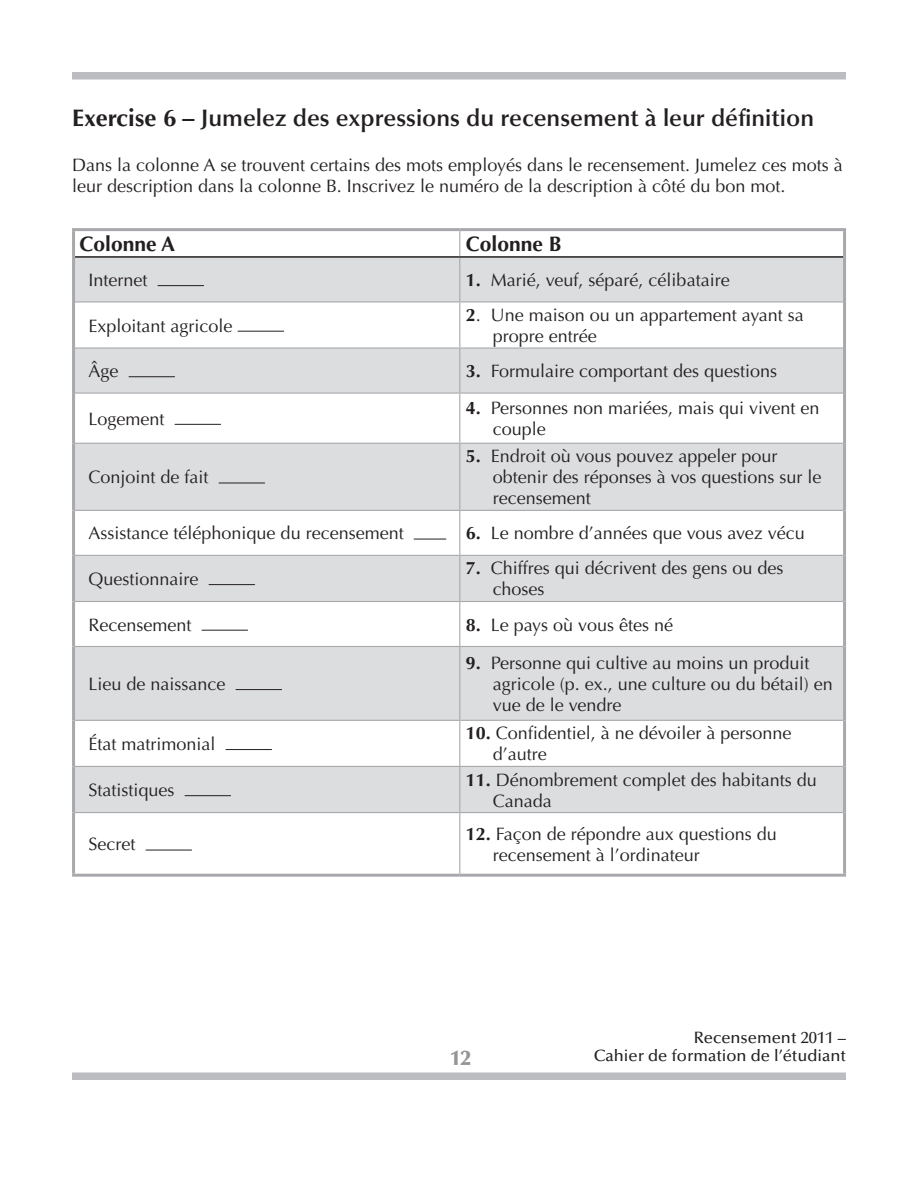
<style>
.page{position:relative;width:918px;height:1188px;background:#fff}
.page>*{position:absolute;margin:0;border:0;box-sizing:border-box;transform-origin:0 0}
.Exercises-Subtitle{font:600 24px "Optima";color:#231f20}
.Table_2_Header{font:700 21px "Optima";color:#231f20}
.t1{font:900 21px "Optima";color:#939598}
.Body-E_for_Bullet_nu{font:18px/21px "Optima";color:#231f20}
.Table_2_Data_Flush_l{font:18px "Optima";color:#231f20}
.Body-E{font:18px/21px "Optima";color:#231f20}
.t2{font:500 16.5px "Optima";color:#231f20}
.s1{font-weight:700}
</style>
<div class="page">
<div style="left:72px;top:1072px;width:774px;height:8px;background:#bcbdc0"></div>
<div style="left:72px;top:72px;width:774px;height:8px;background:#bcbdc0"></div>
<svg style="left:75px;top:258px;width:768px;height:554px;fill:#dcdddf"></svg>
<hr style="left:72px;top:228px;width:388px;height:3px;background:#a8a9ad">
<hr style="left:72px;top:231px;width:3px;height:26px;background:#a8a9ad">
<hr style="left:460px;top:228px;width:386px;height:3px;background:#a8a9ad">
<hr style="left:843px;top:231px;width:3px;height:26px;background:#a8a9ad">
<hr style="left:72px;top:257px;width:3px;height:45px;background:#a8a9ad">
<hr style="left:843px;top:257px;width:3px;height:45px;background:#a8a9ad">
<hr style="left:72px;top:302px;width:3px;height:46px;background:#a8a9ad">
<hr style="left:843px;top:302px;width:3px;height:46px;background:#a8a9ad">
<hr style="left:72px;top:348px;width:3px;height:45px;background:#a8a9ad">
<hr style="left:843px;top:348px;width:3px;height:45px;background:#a8a9ad">
<hr style="left:72px;top:393px;width:3px;height:50px;background:#a8a9ad">
<hr style="left:843px;top:393px;width:3px;height:50px;background:#a8a9ad">
<hr style="left:72px;top:443px;width:3px;height:67px;background:#a8a9ad">
<hr style="left:843px;top:443px;width:3px;height:67px;background:#a8a9ad">
<hr style="left:72px;top:510px;width:3px;height:45px;background:#a8a9ad">
<hr style="left:843px;top:510px;width:3px;height:45px;background:#a8a9ad">
<hr style="left:72px;top:555px;width:3px;height:46px;background:#a8a9ad">
<hr style="left:843px;top:555px;width:3px;height:46px;background:#a8a9ad">
<hr style="left:72px;top:601px;width:3px;height:45px;background:#a8a9ad">
<hr style="left:843px;top:601px;width:3px;height:45px;background:#a8a9ad">
<hr style="left:72px;top:646px;width:3px;height:74px;background:#a8a9ad">
<hr style="left:843px;top:646px;width:3px;height:74px;background:#a8a9ad">
<hr style="left:72px;top:720px;width:3px;height:46px;background:#a8a9ad">
<hr style="left:843px;top:720px;width:3px;height:46px;background:#a8a9ad">
<hr style="left:72px;top:766px;width:3px;height:47px;background:#a8a9ad">
<hr style="left:843px;top:766px;width:3px;height:47px;background:#a8a9ad">
<hr style="left:72px;top:813px;width:3px;height:61px;background:#a8a9ad">
<hr style="left:843px;top:813px;width:3px;height:61px;background:#a8a9ad">
<hr style="left:72px;top:874px;width:388px;height:3px;background:#a8a9ad">
<hr style="left:460px;top:874px;width:386px;height:3px;background:#a8a9ad">
<svg style="left:459px;top:231px;width:1px;height:25px"></svg>
<hr style="left:459px;top:258px;width:1px;height:43px;background:#a8a9ad">
<hr style="left:75px;top:301px;width:385px;height:1px;background:#a8a9ad">
<hr style="left:460px;top:301px;width:383px;height:1px;background:#a8a9ad">
<hr style="left:459px;top:302px;width:1px;height:45px;background:#a8a9ad">
<hr style="left:75px;top:347px;width:385px;height:2px;background:#a8a9ad">
<hr style="left:460px;top:347px;width:383px;height:2px;background:#a8a9ad">
<hr style="left:459px;top:349px;width:1px;height:43px;background:#a8a9ad">
<hr style="left:75px;top:392px;width:385px;height:2px;background:#a8a9ad">
<hr style="left:460px;top:392px;width:383px;height:2px;background:#a8a9ad">
<hr style="left:459px;top:394px;width:1px;height:49px;background:#a8a9ad">
<hr style="left:75px;top:443px;width:385px;height:1px;background:#a8a9ad">
<hr style="left:460px;top:443px;width:383px;height:1px;background:#a8a9ad">
<hr style="left:459px;top:444px;width:1px;height:66px;background:#a8a9ad">
<hr style="left:75px;top:510px;width:385px;height:1px;background:#a8a9ad">
<hr style="left:460px;top:510px;width:383px;height:1px;background:#a8a9ad">
<hr style="left:459px;top:511px;width:1px;height:44px;background:#a8a9ad">
<hr style="left:75px;top:555px;width:385px;height:1px;background:#a8a9ad">
<hr style="left:460px;top:555px;width:383px;height:1px;background:#a8a9ad">
<hr style="left:459px;top:556px;width:1px;height:45px;background:#a8a9ad">
<hr style="left:75px;top:601px;width:385px;height:1px;background:#a8a9ad">
<hr style="left:460px;top:601px;width:383px;height:1px;background:#a8a9ad">
<hr style="left:459px;top:602px;width:1px;height:44px;background:#a8a9ad">
<hr style="left:75px;top:646px;width:385px;height:1px;background:#a8a9ad">
<hr style="left:460px;top:646px;width:383px;height:1px;background:#a8a9ad">
<hr style="left:459px;top:647px;width:1px;height:73px;background:#a8a9ad">
<hr style="left:75px;top:720px;width:385px;height:1px;background:#a8a9ad">
<hr style="left:460px;top:720px;width:383px;height:1px;background:#a8a9ad">
<hr style="left:459px;top:721px;width:1px;height:45px;background:#a8a9ad">
<hr style="left:75px;top:766px;width:385px;height:1px;background:#a8a9ad">
<hr style="left:460px;top:766px;width:383px;height:1px;background:#a8a9ad">
<hr style="left:459px;top:767px;width:1px;height:45px;background:#a8a9ad">
<hr style="left:75px;top:812px;width:385px;height:1px;background:#a8a9ad">
<hr style="left:460px;top:812px;width:383px;height:1px;background:#a8a9ad">
<hr style="left:459px;top:813px;width:1px;height:61px;background:#a8a9ad">
<hr style="left:75px;top:256px;width:385px;height:2px;background:#231f20">
<hr style="left:460px;top:256px;width:383px;height:2px;background:#231f20">
<hr style="left:158px;top:285px;width:46px;height:1px;background:#231f20">
<hr style="left:238px;top:331px;width:46px;height:1px;background:#231f20">
<hr style="left:129px;top:376px;width:46px;height:1px;background:#231f20">
<hr style="left:175px;top:424px;width:46px;height:1px;background:#231f20">
<hr style="left:219px;top:483px;width:46px;height:1px;background:#231f20">
<hr style="left:414px;top:539px;width:32px;height:1px;background:#231f20">
<hr style="left:209px;top:584px;width:46px;height:1px;background:#231f20">
<hr style="left:202px;top:630px;width:46px;height:1px;background:#231f20">
<hr style="left:236px;top:689px;width:46px;height:1px;background:#231f20">
<hr style="left:226px;top:749px;width:46px;height:1px;background:#231f20">
<hr style="left:185px;top:795px;width:46px;height:1px;background:#231f20">
<hr style="left:146px;top:850px;width:46px;height:1px;background:#231f20">
<p class="Exercises-Subtitle" style="left:72px;top:104px;width:744px"><span class="s1">Exercise 6</span> – Jumelez des expressions du recensement à leur définition</p>
<p class="Body-E" style="left:72px;top:155px;width:772px">Dans la colonne A se trouvent certains des mots employés dans le recensement. Jumelez ces mots à leur description dans la colonne B. Inscrivez le numéro de la description à côté du bon mot.</p>
<p class="Table_2_Header" style="left:80px;top:232px;width:97px">Colonne A</p>
<p class="Table_2_Header" style="left:466px;top:232px;width:97px">Colonne B</p>
<p class="Table_2_Data_Flush_l" style="left:89px;top:269px;width:61px">Internet</p>
<p class="Body-E_for_Bullet_nu" style="left:466px;top:270px;width:265px"><span class="s1">1.</span> Marié, veuf, séparé, célibataire</p>
<p class="Table_2_Data_Flush_l" style="left:89px;top:315px;width:146px">Exploitant agricole</p>
<p class="Body-E_for_Bullet_nu" style="left:493px;top:305px;width:313px;text-indent:-27px"><span class="s1">2</span>. Une maison ou un appartement ayant sa propre entrée</p>
<p class="Table_2_Data_Flush_l" style="left:89px;top:361px;width:32px">Âge</p>
<p class="Body-E_for_Bullet_nu" style="left:466px;top:361px;width:313px"><span class="s1">3.</span> Formulaire comportant des questions</p>
<p class="Table_2_Data_Flush_l" style="left:89px;top:408px;width:78px">Logement</p>
<p class="Body-E_for_Bullet_nu" style="left:493px;top:398px;width:328px;text-indent:-27px"><span class="s1">4.</span> Personnes non mariées, mais qui vivent en couple</p>
<p class="Table_2_Data_Flush_l" style="left:89px;top:467px;width:122px">Conjoint de fait</p>
<p class="Body-E_for_Bullet_nu" style="left:493px;top:446px;width:330px;text-indent:-27px"><span class="s1">5.</span> Endroit où vous pouvez appeler pour obtenir des réponses à vos questions sur le recensement</p>
<p class="Table_2_Data_Flush_l" style="left:89px;top:523px;width:317px">Assistance téléphonique du recensement</p>
<p class="Body-E_for_Bullet_nu" style="left:466px;top:523px;width:341px"><span class="s1">6.</span> Le nombre d’années que vous avez vécu</p>
<p class="Table_2_Data_Flush_l" style="left:89px;top:568px;width:112px">Questionnaire</p>
<p class="Body-E_for_Bullet_nu" style="left:493px;top:558px;width:292px;text-indent:-27px"><span class="s1">7.</span> Chiffres qui décrivent des gens ou des choses</p>
<p class="Table_2_Data_Flush_l" style="left:89px;top:614px;width:105px">Recensement</p>
<p class="Body-E_for_Bullet_nu" style="left:466px;top:614px;width:209px"><span class="s1">8.</span> Le pays où vous êtes né</p>
<p class="Table_2_Data_Flush_l" style="left:89px;top:673px;width:139px">Lieu de naissance</p>
<p class="Body-E_for_Bullet_nu" style="left:493px;top:653px;width:342px;text-indent:-27px"><span class="s1">9.</span> Personne qui cultive au moins un produit agricole (p. ex., une culture ou du bétail) en vue de le vendre</p>
<p class="Table_2_Data_Flush_l" style="left:89px;top:733px;width:129px">État matrimonial</p>
<p class="Body-E_for_Bullet_nu" style="left:493px;top:723px;width:300px;text-indent:-27px"><span class="s1">10.</span> Confidentiel, à ne dévoiler à personne d’autre</p>
<p class="Table_2_Data_Flush_l" style="left:89px;top:780px;width:88px">Statistiques</p>
<p class="Body-E_for_Bullet_nu" style="left:493px;top:769px;width:326px;text-indent:-27px"><span class="s1">11.</span> Dénombrement complet des habitants du<br>Canada</p>
<p class="Table_2_Data_Flush_l" style="left:89px;top:834px;width:48px">Secret</p>
<p class="Body-E_for_Bullet_nu" style="left:493px;top:824px;width:286px;text-indent:-27px"><span class="s1">12.</span> Façon de répondre aux questions du recensement à l’ordinateur</p>
<p class="t2" style="left:694px;top:1029px;width:154px">Recensement 2011 –</p>
<p class="t1" style="left:450px;top:1045px;width:22px">12</p>
<p class="t2" style="left:594px;top:1047px;width:254px">Cahier de formation de l’étudiant</p>
</div>
